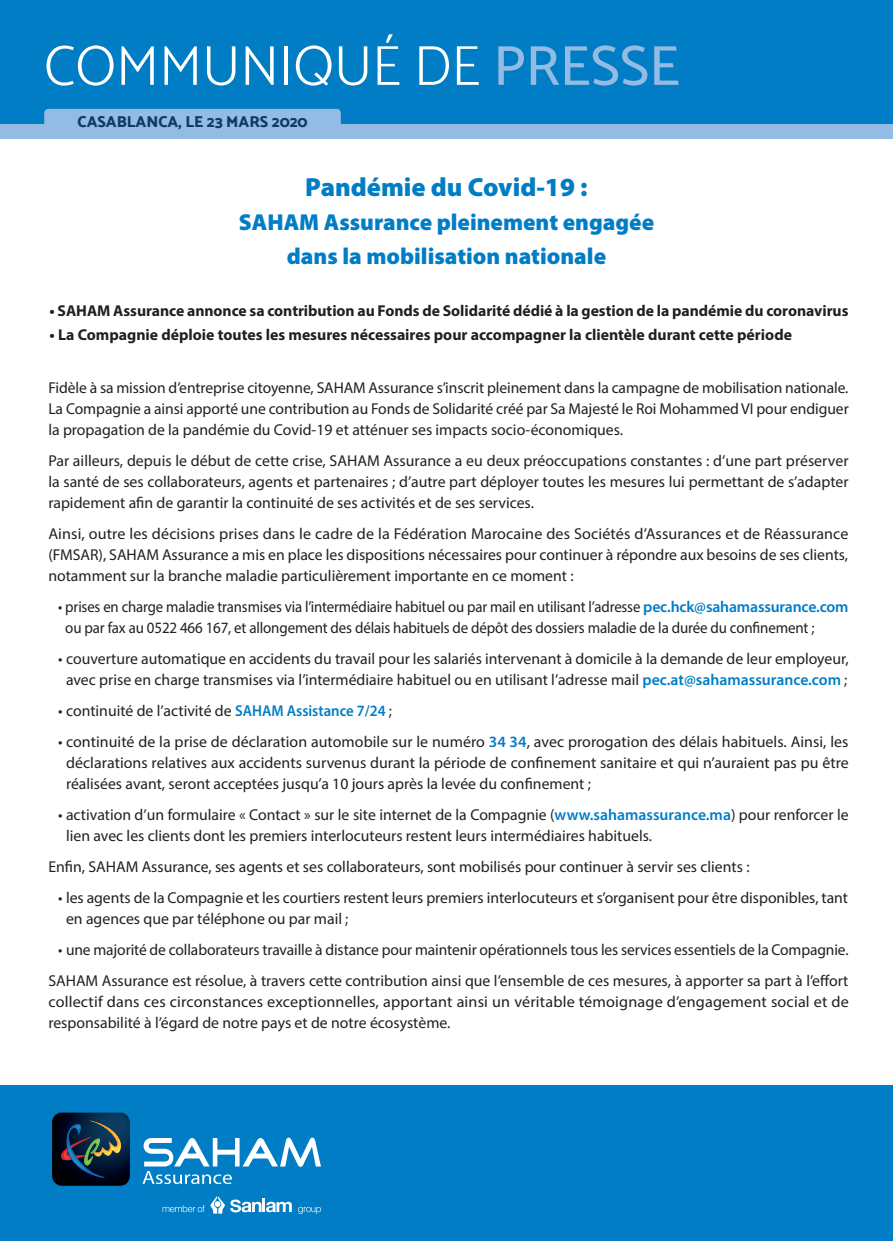
<style>
.page{position:relative;width:893px;height:1241px;background:#fff}
.page>*{position:absolute;margin:0;border:0;box-sizing:border-box;transform-origin:0 0}
.t1{font:300 56.52px "Catamaran";color:#fff}
.t2{font:900 26.25px "Myriad Pro";color:#007dc5}
.t3{font:900 23.1px/33.9px "Myriad Pro";color:#007dc5;text-align:center}
.t4{font:15.75px/21px "Myriad Pro";color:#231f20;text-align:justify}
.t5{font:15.75px/21px "Myriad Pro";color:#231f20;scale:.94 1}
.t6{font:700 15.75px "Myriad Pro";color:#231f20}
.t7{font:800 15.75px "Catamaran";color:#0c3c63}
.s1{font-weight:500;color:#94bbe3}
.s2{font-weight:600;color:#007dc5}
</style>
<div class="page">
<div style="left:0;top:1085px;width:893px;height:155px;background:#007dc5"></div>
<div style="left:0;top:0;width:893px;height:124px;background:#007dc5"></div>
<div style="left:0;top:124px;width:893px;height:14px;background:#94bbe3"></div>
<svg style="left:44px;top:108px;width:297px;height:16px;background:#8bb7e1"></svg>
<svg style="left:298px;top:1207px;width:23px;height:6px"></svg>
<svg style="left:163px;top:1196px;width:129px;height:17px"></svg>
<img style="left:52px;top:1112px;width:78px;height:73px">
<svg style="left:61px;top:1120px;width:61px;height:57px;background:#233542"></svg>
<svg style="left:143px;top:1137px;width:178px;height:46px"></svg>
<h1 class="t1" style="left:44px;top:32px;width:637px">COMMUNIQUÉ DE <span class="s1">PRESSE</span></h1>
<p class="t7" style="left:78px;top:113px;width:232px">CASABLANCA, LE 23 MARS 2020</p>
<h2 class="t2" style="left:305px;top:172px;width:284px">Pandémie du Covid-19 :</h2>
<h3 class="t3" style="left:239px;top:205px;width:417px">SAHAM Assurance pleinement engagée dans la mobilisation nationale</h3>
<p class="t6" style="left:50px;top:300px;width:800px">• SAHAM Assurance annonce sa contribution au Fonds de Solidarité dédié laà gestion de la pandémie du coronavirus</p>
<p class="t6" style="left:50px;top:324px;width:744px">• La Compagnie déploie toutes les mesures nécessaires pour accompagner la clientèle durant cette période</p>
<p class="t4" style="left:48px;top:377px;width:802px">Fidèle saà mission ’dentreprise citoyenne, SAHAM Assurance ’sinscrit pleinement dans la campagne de mobilisation nationale.<br>La Compagnie a ainsi apporté une contribution au Fonds de Solidarité créé par Sa Majesté le Roi MohammedVI pour endiguer la propagation de la pandémie du Covid-19 et atténuer ses impacts socio-économiques.</p>
<p class="t4" style="left:48px;top:450px;width:802px">Par ailleurs, depuis le début de cette crise, SAHAM Assurance a eu deux préoccupations constantes ’d: une part préserver la santé de ses collaborateurs, agents et partenaires ; ’d autre part déployer toutes les mesures lui permettant de ’s adapter rapidement afin de garantir la continuité de ses activités et de ses services.</p>
<p class="t4" style="left:48px;top:523px;width:802px">Ainsi, outre les décisions prises dans le cadre de la Fédération Marocaine des Sociétés ’dAssurances et de Réassurance (FMSAR ,) SAHAM Assurance a mis en place les dispositions nécessaires pour continuer à répondre aux besoins de ses clients, notamment sur la branche maladie particulièrement importante en ce moment :</p>
<p class="t5" style="left:65px;top:595px;width:835px;text-indent:-7px">• prises en charge maladie transmises via ’l intermédiaire habituel ou par mail en utilisant ’l adresse <span class="s2">pec.hck@sahamassurance.com </span>ou par fax au 0522 466 167, et allongement des délais habituels de dépôt des dossiers maladie de la durée du confinement ;</p>
<p class="t4" style="left:58px;top:647px;width:792px;text-align:center">• couverture automatique en accidents du travail pour les salariés intervenant à domicile laà demande de leur employeur, avec prise en charge transmises via ’l intermédiaire habituel ou en utilisant ’l adresse mail <span class="s2">pec.at@sahamassurance.com</span> ;</p>
<p class="t4" style="left:58px;top:699px;width:335px">• continuité de ’l activité de <span class="s2">SAHAM Assistance 7/24</span> ;</p>
<p class="t4" style="left:66px;top:730px;width:784px;text-indent:-8px">• continuité de la prise de déclaration automobile sur le numéro <span class="s2">34 34</span>, avec prorogation des délais habituels. Ainsi, les déclarations relatives aux accidents survenus durant la période de confinement sanitaire et qui ’n auraient pas pu être réalisées avant, seront acceptées jusqu a’ 10 jours après la levée du confinement ;</p>
<p class="t4" style="left:66px;top:803px;width:784px;text-indent:-8px">• activation ’d un formulaire « Contact » sur le site internet de la Compagnie (<span class="s2">www.sahamassurance.ma</span>) pour renforcer le lien avec les clients dont les premiers interlocuteurs restent leurs intermédiaires habituels.</p>
<p class="t4" style="left:48px;top:855px;width:703px">Enfin, SAHAM Assurance, ses agents et ses collaborateurs, sont mobilisés pour continuer à servir ses clients :</p>
<p class="t4" style="left:66px;top:886px;width:783px;text-indent:-8px">• les agents de la Compagnie et les courtiers restent leurs premiers interlocuteurs et ’sorganisent pour être disponibles, tant en agences que par téléphone ou par mail ;</p>
<p class="t4" style="left:48px;top:933px;width:802px;line-height:31px;text-align:right">• une majorité de collaborateurs travaille à distance pour maintenir opérationnels tous les services essentiels de la Compagnie.<br>SAHAM Assurance est résolue à, travers cette contribution ainsi que ’lensemble de ces mesures à, apporter sa part ’là effort</p>
<p class="t4" style="left:48px;top:990px;width:802px">collectif dans ces circonstances exceptionnelles, apportant ainsi un véritable témoignage ’dengagement social et de responsabilité ’là égard de notre pays et de notre écosystème.</p>
</div>
